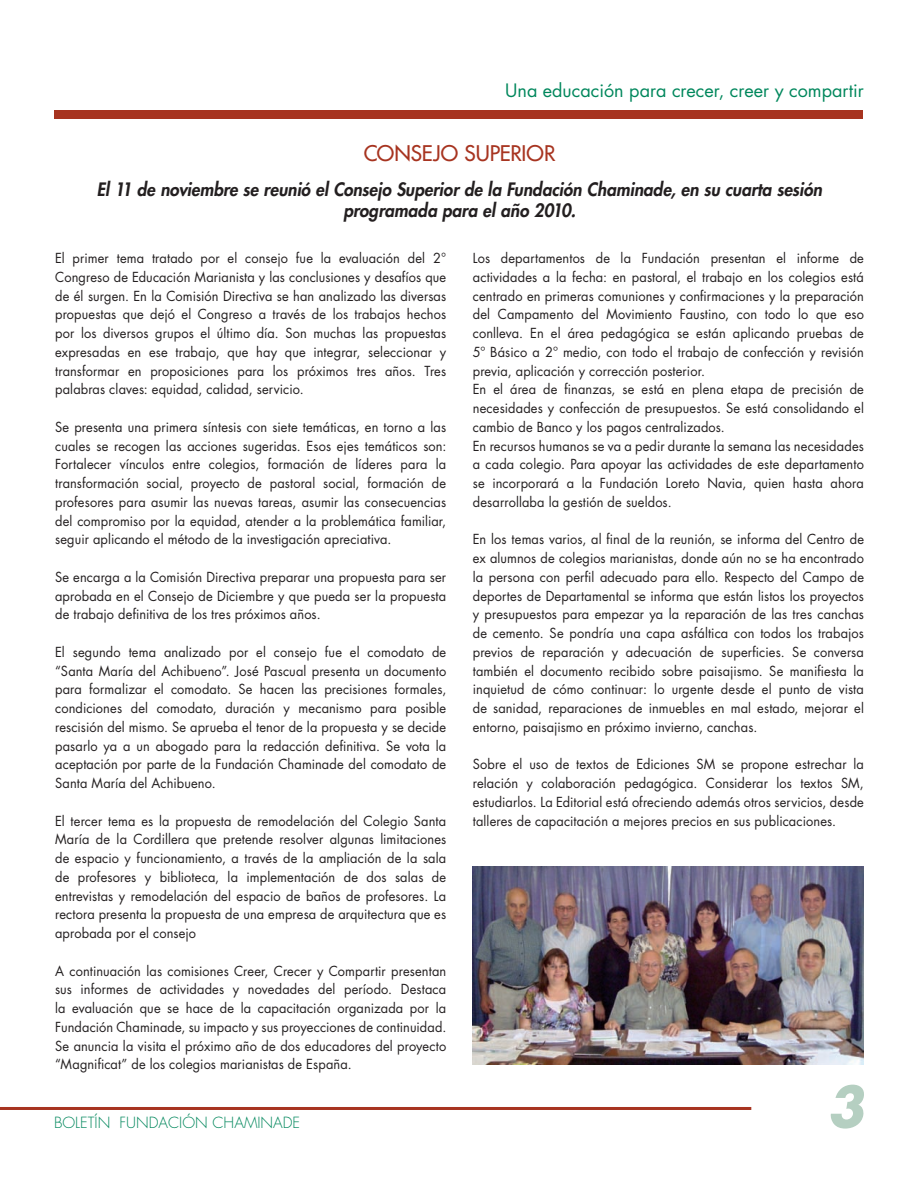
<style>
.page{position:relative;width:918px;height:1188px;background:#fff}
.page>*{position:absolute;margin:0;border:0;box-sizing:border-box;transform-origin:0 0}
.t1{font:italic 700 54px "Futura Std";color:#b5cfc1}
.t2{font:500 21px "Futura Std";letter-spacing:-.005em;color:#a73420}
.t3{font:italic 800 18px/21px "Futura Std";color:#231f20;text-align:center;scale:.95 1}
.t4{font:18px "Futura Std";color:#00875c}
.t5{font:300 15px "Futura Std";color:#00875c}
.t6{font:13.5px/18.8px "Futura Std";letter-spacing:.01em;color:#231f20;text-align:justify;scale:.95 1}
</style>
<div class="page">
<div style="left:54px;top:110px;width:808px;height:8px;background:#a73420"></div>
<hr style="left:0;top:1107px;width:751px;height:3px;background:#a73420">
<img style="left:473px;top:867px;width:391px;height:198px">
<h3 class="t4" style="left:505px;top:79px;width:360px">Una educación para crecer, creer y compartir</h3>
<h2 class="t2" style="left:364px;top:140px;width:193px">CONSEJO SUPERIOR</h2>
<h3 class="t3" style="left:97px;top:179px;width:765px">El 11 de noviembre se reunió el Consejo Superior de la Fundación Chaminade, en su cuarta sesión programada para el año 2010.</h3>
<p class="t6" style="left:473px;top:249px;width:413px;text-align:left">Los departamentos de la Fundación presentan el informe de actividades a la fecha: en pastoral, el trabajo en los colegios está centrado en primeras comuniones y confirmaciones y la preparación del Campamento del Movimiento Faustino, con todo lo que eso conlleva. En el área pedagógica se están aplicando pruebas de 5º Básico a 2º medio, con todo el trabajo de confección y revisión previa, aplicación y corrección posterior.<br>En el área de finanzas, se está en plena etapa de precisión de necesidades y confección de presupuestos. Se está consolidando el cambio de Banco y los pagos centralizados.<br>En recursos humanos se va a pedir durante la semana las necesidades a cada colegio. Para apoyar las actividades de este departamento se incorporará a la Fundación Loreto Navia, quien hasta ahora desarrollaba la gestión de sueldos.</p>
<p class="t6" style="left:473px;top:530px;width:413px">En los temas varios, al final de la reunión, se informa del Centro de ex alumnos de colegios marianistas, donde aún no se ha encontrado la persona con perfil adecuado para ello. Respecto del Campo de deportes de Departamental se informa que están listos los proyectos y presupuestos para empezar ya la reparación de las tres canchas de cemento. Se pondría una capa asfáltica con todos los trabajos previos de reparación y adecuación de superficies. Se conversa también el documento recibido sobre paisajismo. Se manifiesta la inquietud de cómo continuar: lo urgente desde el punto de vista de sanidad, reparaciones de inmuebles en mal estado, mejorar el entorno, paisajismo en próximo invierno, canchas.</p>
<p class="t6" style="left:473px;top:755px;width:413px">Sobre el uso de textos de Ediciones SM se propone estrechar la relación y colaboración pedagógica. Considerar los textos SM, estudiarlos. La Editorial está ofreciendo además otros servicios, desde talleres de capacitación a mejores precios en sus publicaciones.</p>
<p class="t6" style="left:55px;top:249px;width:413px">El primer tema tratado por el consejo fue la evaluación del 2° Congreso de Educación Marianista y las conclusiones y desafíos que de él surgen. En la Comisión Directiva se han analizado las diversas propuestas que dejó el Congreso a través de los trabajos hechos por los diversos grupos el último día. Son muchas las propuestas expresadas en ese trabajo, que hay que integrar, seleccionar y transformar en proposiciones para los próximos tres años. Tres palabras claves: equidad, calidad, servicio.</p>
<p class="t6" style="left:55px;top:418px;width:413px">Se presenta una primera síntesis con siete temáticas, en torno a las cuales se recogen las acciones sugeridas. Esos ejes temáticos son:<br>Fortalecer vínculos entre colegios, formación de líderes para la transformación social, proyecto de pastoral social, formación de profesores para asumir las nuevas tareas, asumir las consecuencias del compromiso por la equidad, atender a la problemática familiar, seguir aplicando el método de la investigación apreciativa.</p>
<p class="t6" style="left:55px;top:568px;width:413px">Se encarga a la Comisión Directiva preparar una propuesta para ser aprobada en el Consejo de Diciembre y que pueda ser la propuesta de trabajo definitiva de los tres próximos años.</p>
<p class="t6" style="left:55px;top:643px;width:413px">El segundo tema analizado por el consejo fue el comodato de “Santa María del Achibueno”. José Pascual presenta un documento para formalizar el comodato. Se hacen las precisiones formales, condiciones del comodato, duración y mecanismo para posible rescisión del mismo. Se aprueba el tenor de la propuesta y se decide pasarlo ya a un abogado para la redacción definitiva. Se vota la aceptación por parte de la Fundación Chaminade del comodato de Santa María del Achibueno.</p>
<p class="t6" style="left:55px;top:811px;width:413px">El tercer tema es la propuesta de remodelación del Colegio Santa María de la Cordillera que pretende resolver algunas limitaciones de espacio y funcionamiento, a través de la ampliación de la sala de profesores y biblioteca, la implementación de dos salas de entrevistas y remodelación del espacio de baños de profesores. La rectora presenta la propuesta de una empresa de arquitectura que es aprobada por el consejo</p>
<p class="t6" style="left:55px;top:962px;width:413px">A continuación las comisiones Creer, Crecer y Compartir presentan sus informes de actividades y novedades del período. Destaca la evaluación que se hace de la capacitación organizada por la Fundación Chaminade, su impacto y sus proyecciones de continuidad.<br>Se anuncia la visita el próximo año de dos educadores del proyecto “Magnificat” de los colegios marianistas de España.</p>
<p class="t5" style="left:54px;top:1114px;width:248px">BOLETÍN FUNDACIÓN CHAMINADE</p>
<h1 class="t1" style="left:827px;top:1071px;width:39px">3</h1>
</div>
